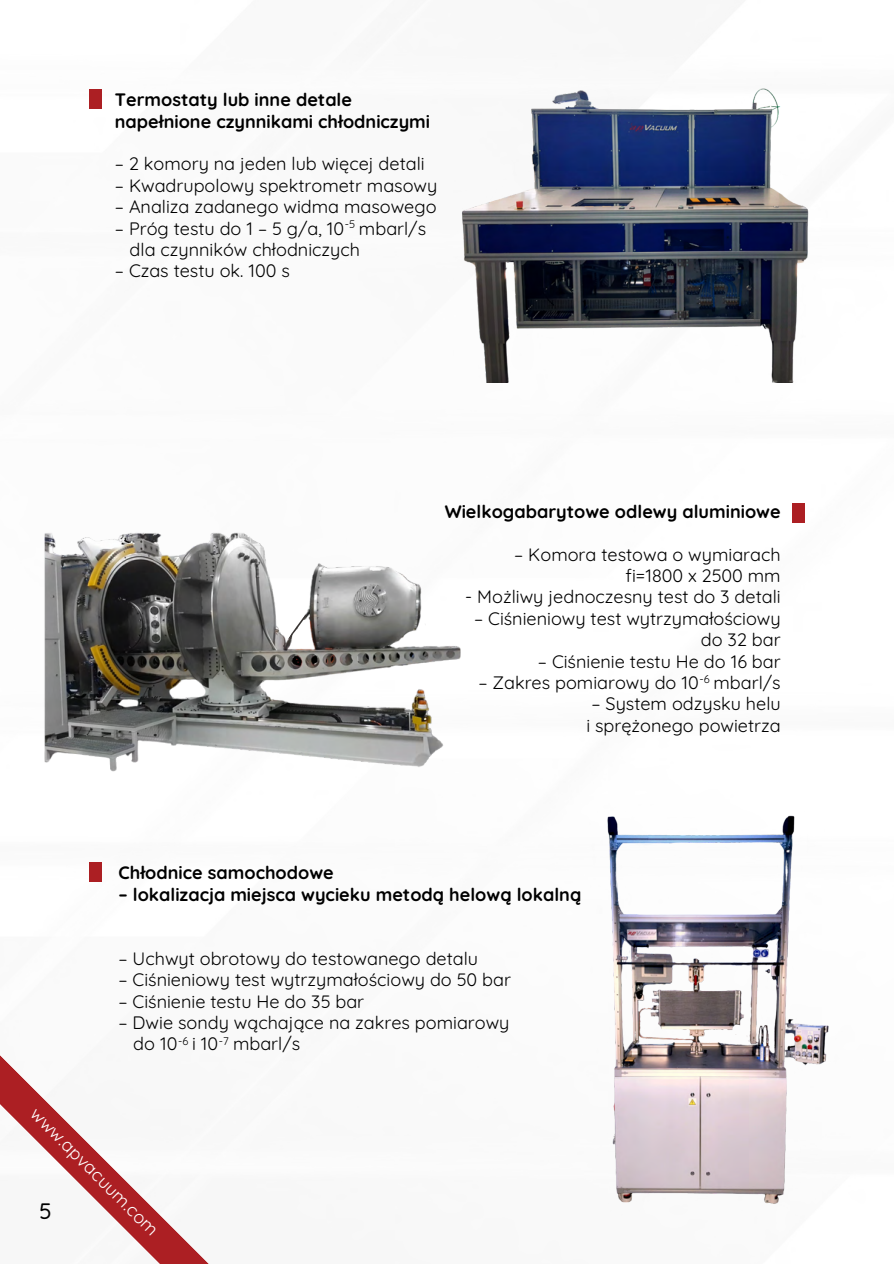
<style>
.page{position:relative;width:894px;height:1264px;background:#fff}
.page>*{position:absolute;margin:0;border:0;box-sizing:border-box;transform-origin:0 0}
.t1{font:500 22.5px "Quicksand";color:#000}
.t2{font:18px/21.3px "Quicksand";color:#000}
.t3{font:700 18px/21.3px "Quicksand";color:#000}
.t4{font:18px "Quicksand";color:#fff}
.t5{font:10.95px "Quicksand";color:#000}
</style>
<div class="page">
<svg style="left:0;top:1055px;width:208px;height:208px"></svg>
<div style="left:89px;top:89px;width:12px;height:20px;background:#ac1f23"></div>
<img style="left:461px;top:88px;width:348px;height:295px">
<div style="left:792px;top:503px;width:12px;height:19px;background:#ac1f23"></div>
<img style="left:44px;top:532px;width:417px;height:350px">
<svg style="left:288px;top:614px;width:19px;height:26px"></svg>
<img style="left:607px;top:815px;width:222px;height:389px">
<p class="t3" style="left:115px;top:89px;width:316px">Termostaty lub inne detale napełnione czynnikami chłodniczymi</p>
<h1 class="t2" style="left:115px;top:153px;width:311px">– 2 komory na jeden lub więcej detali</h1>
<h1 class="t2" style="left:115px;top:174px;width:324px">– Kwadrupolowy spektrometr masowy</h1>
<h1 class="t2" style="left:115px;top:196px;width:323px">– Analiza zadanego widma masowego</h1>
<h1 class="t2" style="left:130px;top:217px;width:298px;text-indent:-15px">– Próg testu do 1 – 5 g/a, 10 mbarl/s dla czynników chłodniczych</h1>
<h1 class="t2" style="left:115px;top:260px;width:176px">– Czas testu ok. 100 s</h1>
<p class="t5" style="left:345px;top:217px;width:12px">-5</p>
<p class="t3" style="left:444px;top:500px;width:337px">Wielkogabarytowe odlewy aluminiowe</p>
<p class="t2" style="left:514px;top:543px;width:268px;text-align:right">– Komora testowa o wymiarach fi=1800 x 2500 mm</p>
<p class="t2" style="left:465px;top:586px;width:317px">- Możliwy jednoczesny test do 3 detali</p>
<p class="t2" style="left:474px;top:607px;width:308px;text-align:right">– Ciśnieniowy test wytrzymałościowy do 32 bar</p>
<p class="t2" style="left:537px;top:650px;width:244px">– Ciśnienie testu He do 16 bar</p>
<p class="t2" style="left:478px;top:671px;width:304px">– Zakres pomiarowy do 10 mbarl/s</p>
<p class="t2" style="left:586px;top:693px;width:196px">– System odzysku helu i sprężonego powietrza</p>
<p class="t5" style="left:699px;top:672px;width:12px">-6</p>
<p class="t3" style="left:118px;top:861px;width:217px">Chłodnice samochodowe</p>
<p class="t3" style="left:118px;top:883px;width:464px">– lokalizacja miejsca wycieku metodą helową lokalną</p>
<h1 class="t2" style="left:118px;top:947px;width:361px">– Uchwyt obrotowy do testowanego detalu</h1>
<h1 class="t2" style="left:118px;top:968px;width:394px">– Ciśnieniowy test wytrzymałościowy do 50 bar</h1>
<h1 class="t2" style="left:118px;top:990px;width:247px">– Ciśnienie testu He do 35 bar</h1>
<h1 class="t2" style="left:133px;top:1011px;width:377px;text-indent:-15px">– Dwie sondy wąchające na zakres pomiarowy do 10 i 10 mbarl/s</h1>
<h2 class="t5" style="left:178px;top:1033px;width:12px">-6</h2>
<p class="t5" style="left:219px;top:1033px;width:11px">-7</p>
<h1 class="t4" style="left:42px;top:1102px;width:174px;rotate:45deg">www.apvacuum.com</h1>
<h2 class="t1" style="left:39px;top:1196px;width:14px">5</h2>
</div>
